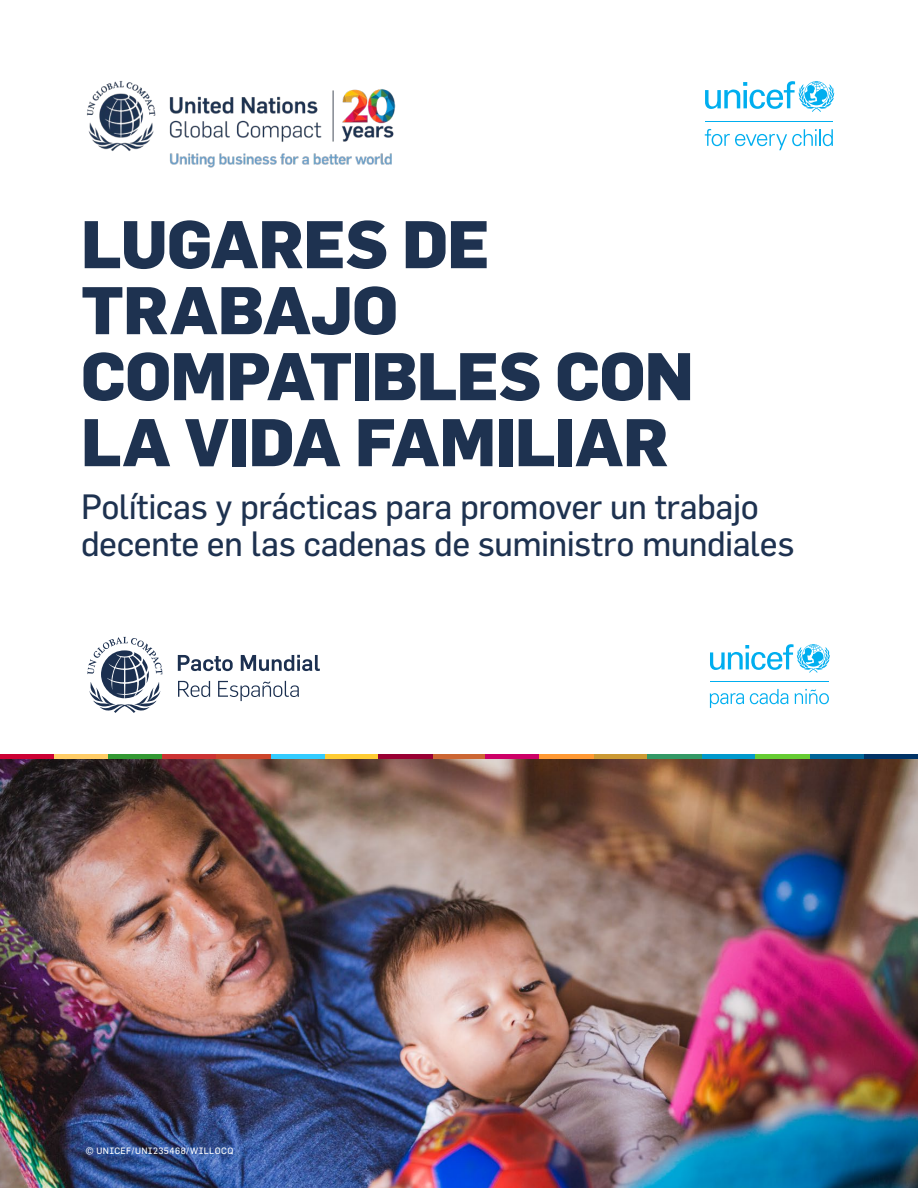
<style>
.page{position:relative;width:918px;height:1188px;background:#fff}
.page>*{position:absolute;margin:0;border:0;box-sizing:border-box;transform-origin:0 0}
.Headline{font:800 66px/66px "Flama";letter-spacing:-.01em;color:#1e3250}
.t1{font:34.5px/37.5px "Flama";letter-spacing:-.015em;color:#1e3250}
.Photo_Credit{font:9px "Flama";letter-spacing:.045em;color:#fff}
</style>
<div class="page">
<svg style="left:178px;top:655px;width:55px;height:16px"></svg>
<svg style="left:241px;top:655px;width:79px;height:16px"></svg>
<svg style="left:178px;top:681px;width:32px;height:16px"></svg>
<svg style="left:218px;top:681px;width:81px;height:20px"></svg>
<svg style="left:87px;top:637px;width:75px;height:76px"></svg>
<img style="left:0;top:759px;width:918px;height:429px">
<hr style="left:864px;top:755px;width:54px;height:4px;background:#036">
<div style="left:810px;top:754px;width:54px;height:5px;background:#069"></div>
<div style="left:432px;top:754px;width:54px;height:5px;background:#c63"></div>
<div style="left:486px;top:754px;width:54px;height:5px;background:#c06"></div>
<div style="left:702px;top:754px;width:54px;height:5px;background:#09c"></div>
<div style="left:756px;top:754px;width:54px;height:5px;background:#6c3"></div>
<div style="left:594px;top:754px;width:54px;height:5px;background:#c93"></div>
<div style="left:648px;top:754px;width:54px;height:5px;background:#396"></div>
<div style="left:324px;top:754px;width:54px;height:5px;background:#fc3"></div>
<div style="left:378px;top:754px;width:54px;height:5px;background:#903"></div>
<div style="left:270px;top:754px;width:54px;height:5px;background:#3cf"></div>
<hr style="left:0;top:755px;width:54px;height:4px;background:#c03">
<div style="left:54px;top:754px;width:54px;height:5px;background:#fc6"></div>
<div style="left:108px;top:754px;width:54px;height:5px;background:#393"></div>
<div style="left:162px;top:754px;width:54px;height:5px;background:#c33"></div>
<div style="left:216px;top:754px;width:54px;height:5px;background:#cc452b"></div>
<div style="left:540px;top:754px;width:54px;height:5px;background:#f93"></div>
<svg style="left:710px;top:644px;width:120px;height:29px"></svg>
<hr style="left:710px;top:681px;width:119px;height:1px;background:#00aeef">
<svg style="left:710px;top:693px;width:34px;height:15px"></svg>
<svg style="left:750px;top:689px;width:38px;height:15px"></svg>
<svg style="left:795px;top:689px;width:34px;height:15px"></svg>
<img style="left:87px;top:81px;width:309px;height:87px">
<svg style="left:705px;top:81px;width:129px;height:31px"></svg>
<hr style="left:705px;top:121px;width:128px;height:1px;background:#00aeef">
<svg style="left:705px;top:129px;width:128px;height:21px"></svg>
<p class="Headline" style="left:81px;top:207px;width:614px">LUGARES DE<br>TRABAJO<br>COMPATIBLES CON<br>LA VIDA FAMILIAR</p>
<p class="t1" style="left:81px;top:487px;width:715px">Políticas y prácticas para promover un trabajo decente en las cadenas de suministro mundiales</p>
<p class="Photo_Credit" style="left:86px;top:1145px;width:149px">© UNICEF/UNI235468/WILLOCQ</p>
</div>
